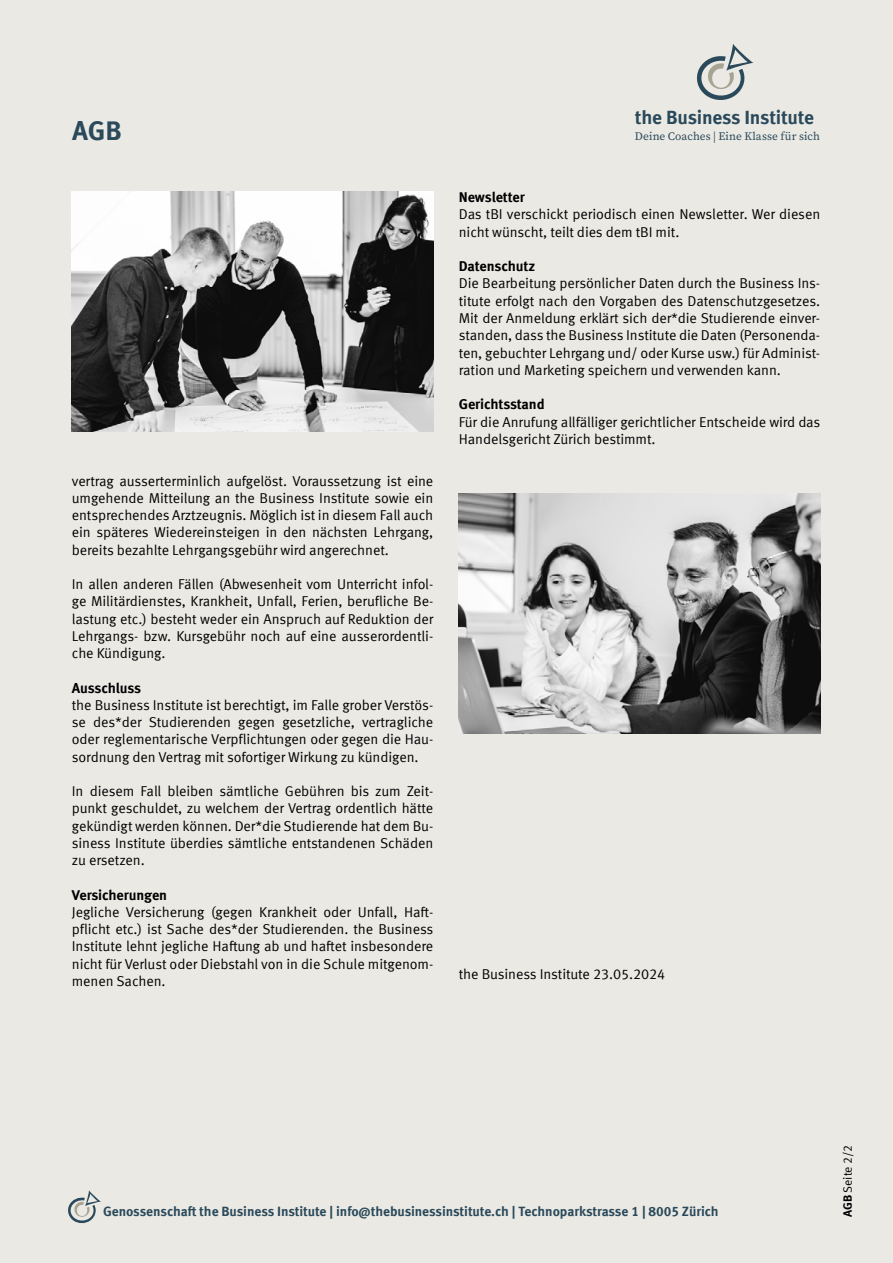
<style>
.page{position:relative;width:893px;height:1263px;background:#ebe9e4}
.page>*{position:absolute;margin:0;border:0;box-sizing:border-box;transform-origin:0 0}
.t1{font:700 27px "Meta Pro";color:#2a4a5b}
.t2{font:700 19.2px "Meta Pro";letter-spacing:-.015em;color:#2a4a5b}
.t3{font:14.25px/17.2px "Meta Pro";letter-spacing:-.01em;color:#000;text-align:justify}
.t4{font:700 14.25px "Meta Pro";letter-spacing:-.01em;color:#000}
.t5{font:700 13.5px "Meta Pro";letter-spacing:-.005em;color:#2a4a5b}
.t6{font:12px "Meta Pro";letter-spacing:-.01em;color:#000}
.t7{font:11.4px "Source Serif Variable";letter-spacing:.01em;color:#2a4a5b}
.s1{font-weight:700}
</style>
<div class="page">
<svg style="left:696px;top:44px;width:57px;height:56px"></svg>
<svg style="left:68px;top:1190px;width:33px;height:33px"></svg>
<img style="left:459px;top:493px;width:361px;height:241px">
<img style="left:72px;top:191px;width:361px;height:241px">
<p class="t1" style="left:72px;top:109px;width:51px">AGB</p>
<p class="t3" style="left:72px;top:471px;width:363px">vertrag ausserterminlich aufgelöst. Voraussetzung ist eine umgehende Mitteilung an the Business Institute sowie ein entsprechendes Arztzeugnis. Möglich ist in diesem Fall auch ein späteres Wiedereinsteigen in den nächsten Lehrgang, bereits bezahlte Lehrgangsgebühr wird angerechnet.</p>
<p class="t3" style="left:72px;top:575px;width:363px">In allen anderen Fällen (Abwesenheit vom Unterricht infol&shy;ge Militärdienstes, Krankheit, Unfall, Ferien, berufliche Be&shy;lastung etc.) besteht weder ein Anspruch auf Reduktion der Lehrgangs- bzw. Kursgebühr noch auf eine ausserordentli&shy;che Kündigung.</p>
<p class="t4" style="left:72px;top:676px;width:71px">Ausschluss</p>
<p class="t3" style="left:72px;top:695px;width:363px">the Business Institute ist berechtigt, im Falle grober Verstös&shy;se des*der Studierenden gegen gesetzliche, vertragliche oder reglementarische Verpflichtungen oder gegen die Hau&shy;sordnung den Vertrag mit sofortiger Wirkung zu kündigen.</p>
<p class="t3" style="left:72px;top:782px;width:363px">In diesem Fall bleiben sämtliche Gebühren bis zum Zeit&shy;punkt geschuldet, zu welchem der Vertrag ordentlich hätte gekündigt werden können. Der*die Studierende hat dem Bu&shy;siness Institute überdies sämtliche entstandenen Schäden zu ersetzen.</p>
<p class="t4" style="left:72px;top:883px;width:97px">Versicherungen</p>
<p class="t3" style="left:72px;top:902px;width:363px">Jegliche Versicherung (gegen Krankheit oder Unfall, Haft&shy;pflicht etc.) ist Sache des*der Studierenden. the Business Institute lehnt jegliche Haftung ab und haftet insbesondere nicht für Verlust oder Diebstahl von in die Schule mitgenom&shy;menen Sachen.</p>
<p class="t2" style="left:635px;top:102px;width:181px">the Business Institute</p>
<p class="t7" style="left:635px;top:128px;width:187px">Deine Coaches | Eine Klasse für sich</p>
<p class="t4" style="left:459px;top:186px;width:68px">Newsletter</p>
<p class="t3" style="left:459px;top:205px;width:363px">Das tBI verschickt periodisch einen Newsletter. Wer diesen nicht wünscht, teilt dies dem tBI mit.</p>
<p class="t4" style="left:459px;top:255px;width:78px">Datenschutz</p>
<p class="t3" style="left:459px;top:274px;width:363px">Die Bearbeitung persönlicher Daten durch the Business Ins&shy;titute erfolgt nach den Vorgaben des Datenschutzgesetzes.<br>Mit der Anmeldung erklärt sich der*die Studierende einver&shy;standen, dass the Business Institute die Daten (Personenda&shy;ten, gebuchter Lehrgang und/ oder Kurse usw.) für Administ&shy;ration und Marketing speichern und verwenden kann.</p>
<p class="t4" style="left:459px;top:393px;width:87px">Gerichtsstand</p>
<p class="t3" style="left:459px;top:412px;width:363px">Für die Anrufung allfälliger gerichtlicher Entscheide wird das<br>Handelsgericht Zürich bestimmt.</p>
<p class="t3" style="left:459px;top:964px;width:208px">the Business Institute 23.05.2024</p>
<p class="t5" style="left:103px;top:1201px;width:617px">Genossenschaft the Business Institute | info@thebusinessinstitute.ch | Technoparkstrasse 1 | 8005 Zürich</p>
<p class="t6" style="left:838px;top:1217px;width:74px;rotate:-90deg"><span class="s1">AGB</span> Seite 2/2</p>
</div>
